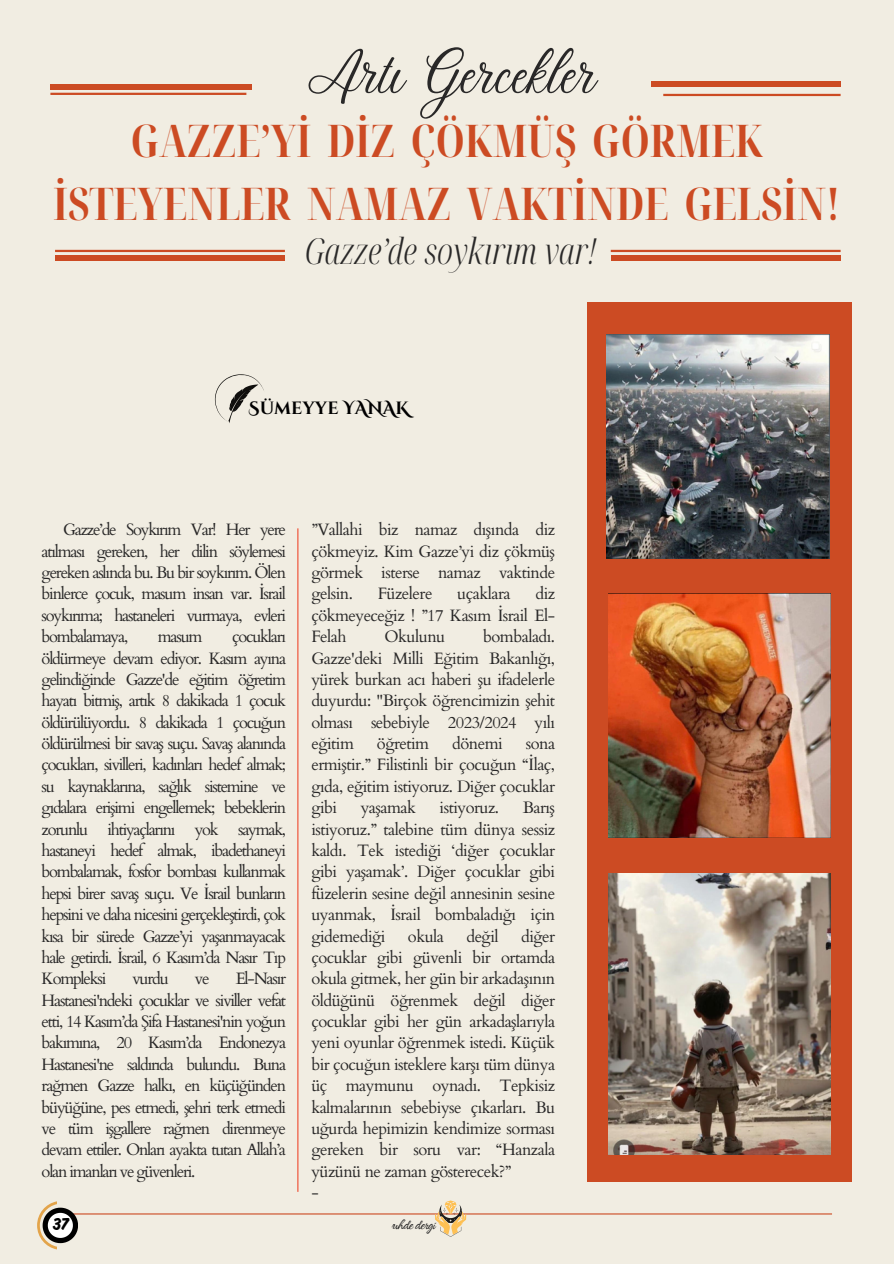
<style>
.page{position:relative;width:894px;height:1264px;background:#fff}
.page>*{position:absolute;margin:0;border:0;box-sizing:border-box;transform-origin:0 0}
.t1{font:63.45px "Stoic";color:#292828}
.t2{font:700 extra-condensed 45px/63px "Noto Serif Display";color:#cc4b23;text-align:center}
.t3{font:italic 300 extra-condensed 35.85px "Noto Serif Display";color:#292828}
.t4{font:18px "Ahkio";color:#000}
.t5{font:700 17.7px "Cinzel Decorative";color:#000}
.t6{font:16.5px/21.3px "Cardo";letter-spacing:-.03em;color:#292828;text-align:justify}
.t7{font:13.8px "Angeletta";letter-spacing:-.025em;color:#222}
</style>
<div class="page">
<div style="left:0;top:0;width:893px;height:1263px;background:#f1ede2"></div>
<hr style="left:663px;top:94px;width:177px;height:2px;background:#cc4b23">
<hr style="left:55px;top:250px;width:230px;height:2px;background:#cc4b23">
<hr style="left:50px;top:1213px;width:781px;height:1px;background:#cc4b23">
<hr style="left:297px;top:528px;width:1px;height:663px;background:#ef4c30">
<div style="left:55px;top:255px;width:230px;height:6px;background:#cc4b23"></div>
<div style="left:50px;top:84px;width:202px;height:5px;background:#cc4b23"></div>
<div style="left:651px;top:81px;width:189px;height:5px;background:#cc4b23"></div>
<hr style="left:610px;top:250px;width:230px;height:2px;background:#cc4b23">
<div style="left:610px;top:255px;width:230px;height:6px;background:#cc4b23"></div>
<div style="left:587px;top:303px;width:264px;height:879px;background:#cc4b23"></div>
<img style="left:608px;top:873px;width:222px;height:281px">
<img style="left:608px;top:593px;width:221px;height:244px">
<img style="left:606px;top:334px;width:223px;height:224px">
<svg style="left:215px;top:374px;width:49px;height:49px"></svg>
<svg style="left:37px;top:1201px;width:41px;height:48px"></svg>
<svg style="left:435px;top:1200px;width:31px;height:36px"></svg>
<hr style="left:50px;top:93px;width:196px;height:2px;background:#cc4b23">
<p class="t1" style="left:308px;top:42px;width:288px">Artı Gercekler</p>
<h2 class="t2" style="left:53px;top:108px;width:788px">GAZZE’Yİ DİZ ÇÖKMÜŞ GÖRMEK<br>İSTEYENLER NAMAZ VAKTİNDE GELSİN!</h2>
<h1 class="t3" style="left:305px;top:226px;width:293px">Gazze’de soykırım var!</h1>
<h3 class="t5" style="left:248px;top:396px;width:162px">Sümeyye YANAK</h3>
<p class="t6" style="left:42px;top:519px;width:246px;text-indent:21px">Gazze’de Soykırım Var! Her yere atılması gereken, her dilin söylemesi gereken aslında bu. Bu bir soykırım. Ölen binlerce çocuk, masum insan var. İsrail soykırıma; hastaneleri vurmaya, evleri bombalamaya,</p>
<p class="t6" style="left:42px;top:626px;width:246px;text-indent:190px">çocukları öldürmeye devam ediyor. Kasım ayına gelindiğinde Gazze'de eğitim öğretim hayatı bitmiş, artık 8 dakikada 1 çocuk öldürülüyordu. 8 dakikada 1 çocuğun öldürülmesi bir savaş suçu. Savaş alanında çocukları, sivilleri, kadınları hedef almak; su kaynaklarına, sağlık sistemine ve gıdalara erişimi engellemek; bebeklerin zorunlu ihtiyaçlarını yok saymak, hastaneyi hedef almak, ibadethaneyi bombalamak, fosfor bombası kullanmak hepsi birer savaş suçu. Ve İsrail bunların hepsini ve daha nicesini gerçekleştirdi, çok kısa bir sürede Gazze’yi yaşanmayacak hale getirdi. İsrail, 6 Kasım’da Nasır Tıp Kompleksi</p>
<p class="t6" style="left:158px;top:626px;width:46px">masum</p>
<p class="t6" style="left:42px;top:968px;width:246px;text-indent:194px">El-Nasır Hastanesi'ndeki çocuklar ve siviller vefat etti, 14 Kasım’da Şifa Hastanesi'nin yoğun bakımına, 20 Kasım’da Endonezya Hastanesi'ne saldırıda bulundu. Buna rağmen Gazze halkı, en küçüğünden büyüğüne, pes etmedi, şehri terk etmedi ve tüm işgallere rağmen direnmeye devam ettiler. Onları ayakta tutan Allah’a olan imanları ve güvenleri.</p>
<p class="t6" style="left:132px;top:968px;width:38px">vurdu</p>
<p class="t6" style="left:195px;top:968px;width:16px">ve</p>
<p class="t6" style="left:311px;top:519px;width:245px">”Vallahi biz namaz dışında diz çökmeyiz. Kim Gazze’yi diz çökmüş görmek isterse namaz vaktinde gelsin.</p>
<p class="t6" style="left:311px;top:583px;width:245px;text-indent:224px">diz çökmeyeceğiz ! ”17 Kasım İsrail El-Felah</p>
<p class="t6" style="left:377px;top:583px;width:56px">Füzelere</p>
<p class="t6" style="left:457px;top:583px;width:55px">uçaklara</p>
<p class="t6" style="left:311px;top:626px;width:245px;text-indent:172px">bombaladı.<br>Gazze'deki Milli Eğitim Bakanlığı, yürek burkan acı haberi şu ifadelerle duyurdu: "Birçok öğrencimizin şehit olması sebebiyle 2023/2024 yılı eğitim</p>
<p class="t6" style="left:384px;top:626px;width:62px">Okulunu</p>
<p class="t6" style="left:377px;top:733px;width:54px">öğretim</p>
<p class="t6" style="left:452px;top:733px;width:52px">dönemi</p>
<p class="t6" style="left:311px;top:733px;width:245px;text-indent:214px">sona ermiştir.” Filistinli bir çocuğun “İlaç, gıda, eğitim istiyoruz. Diğer çocuklar gibi</p>
<p class="t6" style="left:360px;top:797px;width:57px">yaşamak</p>
<p class="t6" style="left:439px;top:797px;width:61px">istiyoruz.</p>
<p class="t6" style="left:311px;top:797px;width:245px;text-indent:211px">Barış istiyoruz.” talebine tüm dünya sessiz kaldı. Tek istediği ‘diğer çocuklar gibi yaşamak’. Diğer çocuklar gibi füzelerin sesine değil annesinin sesine uyanmak, İsrail bombaladığı için gidemediği</p>
<p class="t6" style="left:311px;top:925px;width:245px;text-align:left;text-indent:210px">diğer çocuklar gibi güvenli bir ortamda okula gitmek, her gün bir arkadaşının öldüğünü öğrenmek değil diğer çocuklar gibi her gün arkadaşlarıyla yeni oyunlar öğrenmek istedi. Küçük bir çocuğun isteklere karşı tüm dünya üç maymunu oynadı. Tepkisiz kalmalarının sebebiyse çıkarları. Bu uğurda hepimizin kendimize sorması gereken bir soru var: “Hanzala yüzünü ne zaman gösterecek?”<br>-</p>
<p class="t6" style="left:408px;top:925px;width:37px">okula</p>
<p class="t6" style="left:466px;top:925px;width:34px">değil</p>
<p class="t4" style="left:53px;top:1213px;width:18px">37</p>
<p class="t7" style="left:391px;top:1215px;width:45px">uhde dergi</p>
</div>
